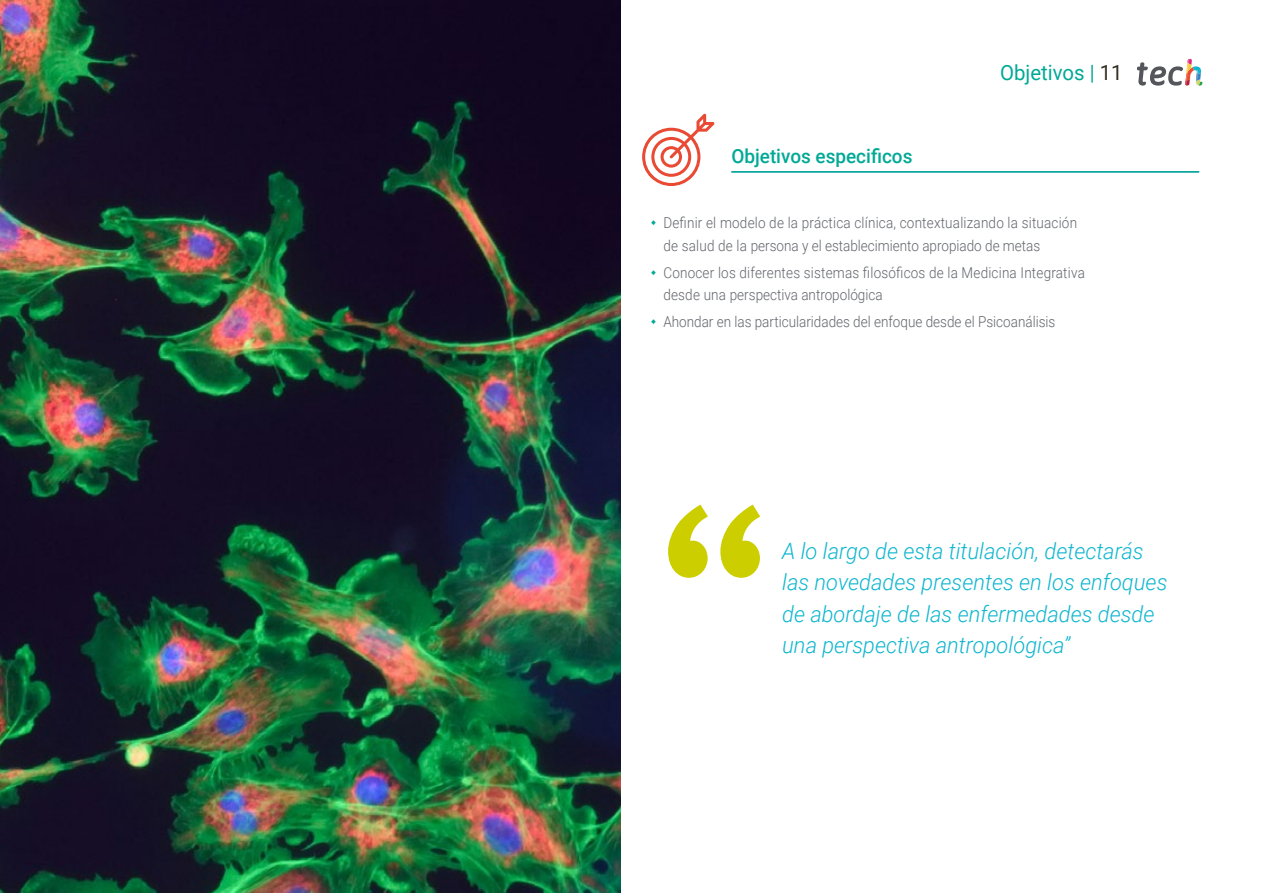
<style>
.page{position:relative;width:1263px;height:893px;background:#fff}
.page>*{position:absolute;margin:0;border:0;box-sizing:border-box;transform-origin:0 0}
.t1{font:italic 300 22.5px/31.5px "Roboto";color:#0fb6cf}
.t2{font:21px "Roboto";color:#00a996}
.t3{font:500 19.5px "Roboto";color:#00a996}
.t4{font:300 15px/22.5px "Roboto";letter-spacing:.005em;color:#61646a;scale:.9 1}
.s1{color:#312e20}
</style>
<div class="page">
<img style="left:0;top:0;width:621px;height:893px">
<svg style="left:642px;top:114px;width:72px;height:72px"></svg>
<hr style="left:731px;top:171px;width:468px;height:2px;background:#00a996">
<svg style="left:1137px;top:59px;width:65px;height:27px"></svg>
<svg style="left:668px;top:505px;width:92px;height:73px"></svg>
<h3 class="t3" style="left:731px;top:143px;width:183px">Objetivos especificos</h3>
<h2 class="t2" style="left:1000px;top:57px;width:124px">Objetivos | <span class="s1">11</span></h2>
<p class="t4" style="left:663px;top:211px;width:461px">Definir el modelo de la práctica clínica, contextualizando la situación de salud de la persona y el establecimiento apropiado de metas</p>
<p class="t4" style="left:663px;top:260px;width:470px">Conocer los diferentes sistemas filosóficos de la Medicina Integrativa desde una perspectiva antropológica</p>
<p class="t4" style="left:663px;top:310px;width:437px">Ahondar en las particularidades del enfoque desde el Psicoanálisis</p>
<h1 class="t1" style="left:782px;top:534px;width:387px">A lo largo de esta titulación, detectarás las novedades presentes en los enfoques de abordaje de las enfermedades desde una perspectiva antropológica”</h1>
</div>
